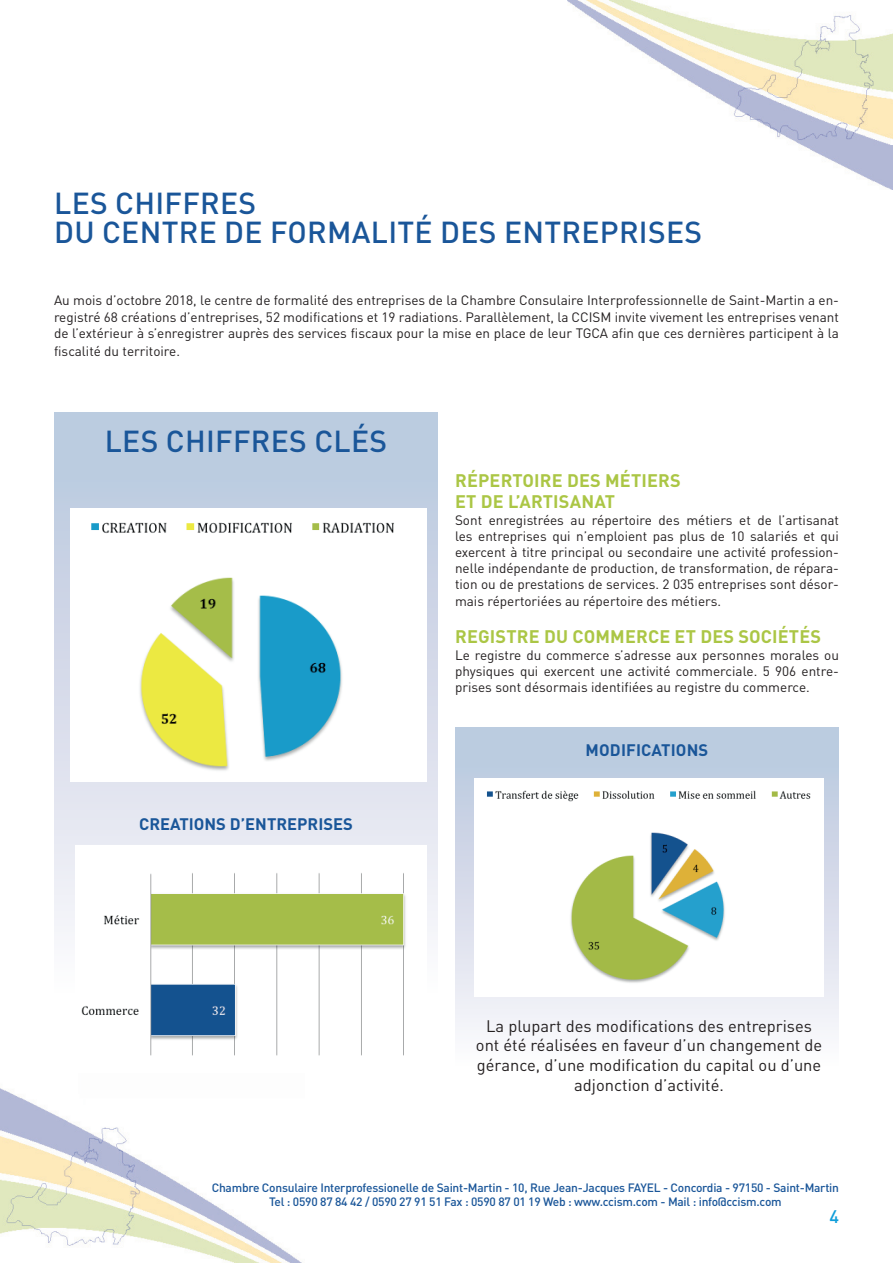
<style>
.page{position:relative;width:893px;height:1263px;background:#fff}
.page>*{position:absolute;margin:0;border:0;box-sizing:border-box;transform-origin:0 0}
.t1{font:500 30px/28.5px "DINOT";letter-spacing:.01em;color:#1a5699}
.t2{font:700 18px/21.6px "DINOT";letter-spacing:.01em;color:#abc645}
.t3{font:500 18px "DINOT";color:#119eda}
.t4{font:16.5px/19.8px "DINOT";color:#231f20;text-align:center}
.t5{font:700 16.5px "DINOT";color:#1a5699}
.t6{font:13.5px/16.2px "DINOT";color:#231f20;text-align:justify}
.t7{font:500 12px/14.4px "DINOT";letter-spacing:-.02em;color:#1a5699;text-align:center}
</style>
<div class="page">
<img style="left:0;top:1088px;width:302px;height:175px">
<img style="left:568px;top:0;width:325px;height:189px">
<div style="left:54px;top:412px;width:384px;height:662px;background:linear-gradient(to bottom,#b9c7de,#fff)"></div>
<div style="left:455px;top:727px;width:384px;height:386px;background:linear-gradient(to bottom,#b9c7dd,#fff)"></div>
<img style="left:71px;top:508px;width:356px;height:274px">
<img style="left:75px;top:845px;width:352px;height:218px">
<img style="left:475px;top:778px;width:348px;height:218px">
<h1 class="t1" style="left:54px;top:188px;width:649px">LES CHIFFRES<br>DU CENTRE DE FORMALITÉ DES ENTREPRISES</h1>
<p class="t6" style="left:54px;top:292px;width:786px">Au mois d’octobre 2018, le centre de formalité des entreprises de la Chambre Consulaire Interprofessionnelle de Saint-Martin a en&shy;registré 68 créations d’entreprises, 52 modifications et 19 radiations. Parallèlement, la CCISM invite vivement les entreprises venant de l’extérieur à s’enregistrer auprès des services fiscaux pour la mise en place de leur TGCA afin que ces dernières participent à la</p>
<p class="t6" style="left:54px;top:342px;width:127px">fiscalité du territoire.</p>
<h1 class="t1" style="left:105px;top:427px;width:284px">LES CHIFFRES CLÉS</h1>
<p class="t5" style="left:139px;top:813px;width:215px">CREATIONS D’ENTREPRISES</p>
<h2 class="t2" style="left:455px;top:469px;width:227px">RÉPERTOIRE DES MÉTIERS<br>ET DE L’ARTISANAT</h2>
<p class="t6" style="left:455px;top:511px;width:385px">Sont enregistrées au répertoire des métiers et de l’artisanat les entreprises qui n’emploient pas plus de 10 salariés et qui exercent à titre principal ou secondaire une activité profession&shy;nelle indépendante de production, de transformation, de répara&shy;tion ou de prestations de services. 2 035 entreprises sont désor&shy;mais répertoriées au répertoire des métiers.</p>
<h2 class="t2" style="left:455px;top:626px;width:368px">REGISTRE DU COMMERCE ET DES SOCIÉTÉS</h2>
<p class="t6" style="left:455px;top:646px;width:385px">Le registre du commerce s’adresse aux personnes morales ou physiques qui exercent une activité commerciale. 5 906 entre&shy;prises sont désormais identifiées au registre du commerce.</p>
<p class="t5" style="left:586px;top:739px;width:124px">MODIFICATIONS</p>
<p class="t4" style="left:476px;top:1015px;width:348px">La plupart des modifications des entreprises ont été réalisées en faveur d’un changement de gérance, d’une modification du capital ou d’une adjonction d’activité.</p>
<p class="t7" style="left:212px;top:1180px;width:629px">Chambre Consulaire Interprofessionelle de Saint-Martin - 10, Rue Jean-Jacques FAYEL - Concordia - 97150 - Saint-Martin<br>Tel : 0590 87 84 42 / 0590 27 91 51 Fax : 0590 87 01 19 Web : www.ccism.com - Mail : info@ccism.com</p>
<h2 class="t3" style="left:829px;top:1205px;width:11px">4</h2>
</div>
